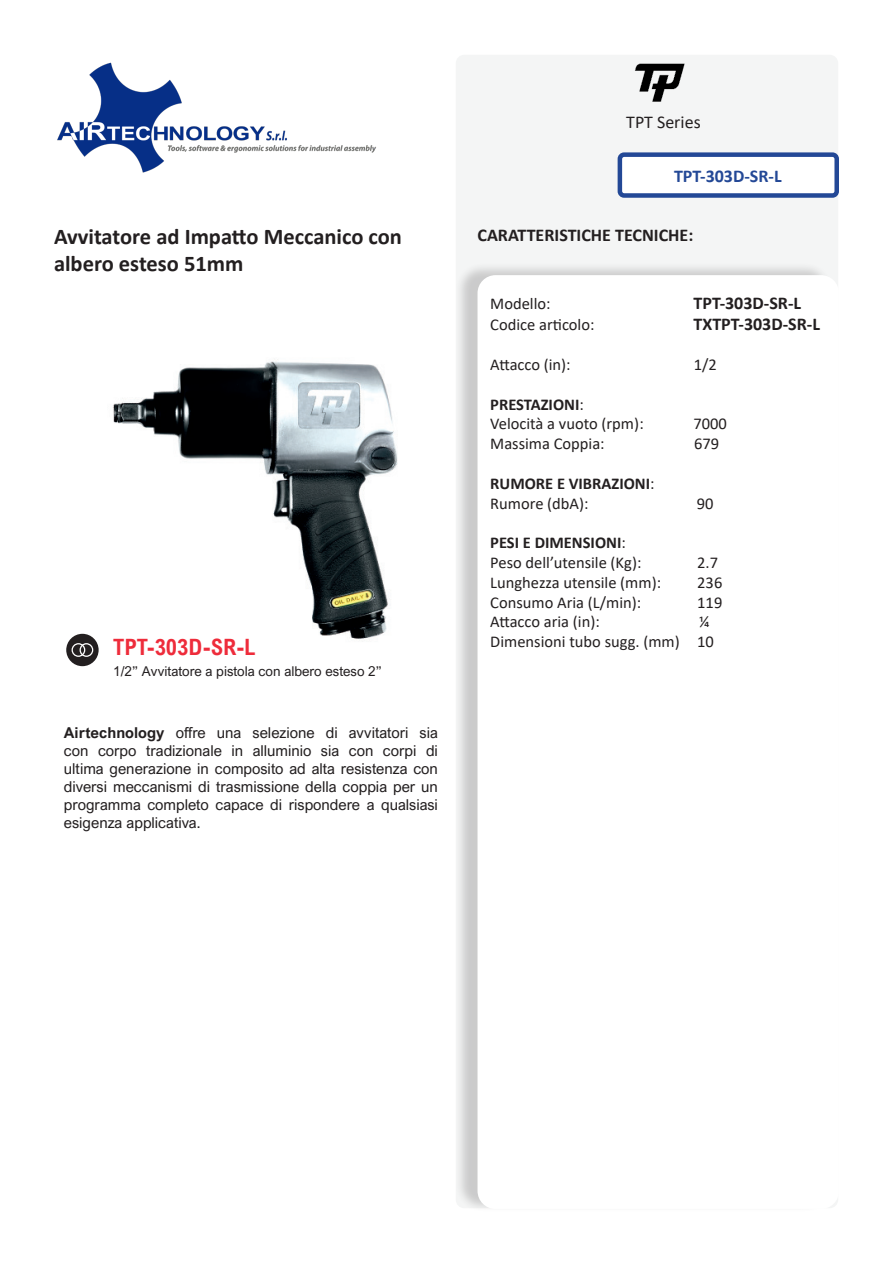
<style>
.page{position:relative;width:893px;height:1263px;background:#fff}
.page>*{position:absolute;margin:0;border:0;box-sizing:border-box;transform-origin:0 0}
.t1{font:700 22.5px/27px "Calibri";color:#231f20}
.t2{font:700 22.5px "Arial Nova Cond";color:#ee2c3b}
.t3{font:700 18px "Calibri";color:#231f20}
.t4{font:700 18px "Calibri";color:#234896}
.t5{font:18px "Calibri";color:#231f20}
.t6{font:16.5px/19.8px "Calibri";color:#231f20}
.t7{font:700 16.5px/19.8px "Calibri";color:#231f20}
.t8{font:15px/18px "Arial Nova";color:#231f20;text-align:justify}
.t9{font:13.5px "Arial Nova";color:#231f20}
.s1{font-weight:700}
.s2{font-weight:400}
</style>
<div class="page">
<img style="left:57px;top:62px;width:319px;height:111px">
<div style="left:456px;top:55px;width:382px;height:1153px;background:#f4f5f5;border-radius:9px"></div>
<div style="left:620px;top:155px;width:217px;height:40px;background:#fff;border-radius:4px"></div>
<div style="left:618px;top:152px;width:221px;height:46px;border:4px solid #234896;border-radius:4px"></div>
<div style="left:455px;top:262px;width:378px;height:951px;background:#231f20;opacity:.2"></div>
<div style="left:477px;top:275px;width:362px;height:934px;background:#fff;border-radius:18px"></div>
<img style="left:635px;top:63px;width:50px;height:39px">
<img style="left:113px;top:361px;width:285px;height:278px">
<svg style="left:66px;top:634px;width:33px;height:32px"></svg>
<div style="left:80px;top:643px;width:13px;height:14px;border:1px solid #fff;border-radius:50%"></div>
<div style="left:72px;top:643px;width:13px;height:14px;border:1px solid #fff;border-radius:50%"></div>
<p class="t5" style="left:626px;top:109px;width:76px">TPT Series</p>
<p class="t4" style="left:674px;top:163px;width:109px">TPT-303D-SR-L</p>
<h1 class="t1" style="left:54px;top:223px;width:350px">Avvitatore ad Impatto Meccanico con albero esteso 51mm</h1>
<p class="t3" style="left:477px;top:222px;width:217px">CARATTERISTICHE TECNICHE:</p>
<p class="t6" style="left:490px;top:293px;width:62px">Modello:</p>
<p class="t3" style="left:693px;top:290px;width:109px">TPT-303D-SR-L</p>
<p class="t6" style="left:490px;top:315px;width:106px">Codice articolo:</p>
<p class="t3" style="left:693px;top:312px;width:128px">TXTPT-303D-SR-L</p>
<p class="t6" style="left:490px;top:354px;width:82px">Attacco (in):</p>
<p class="t6" style="left:694px;top:354px;width:25px">1/2</p>
<p class="t6" style="left:490px;top:394px;width:155px"><span class="s1">PRESTAZIONI</span>:<br>Velocità a vuoto (rpm):</p>
<p class="t6" style="left:693px;top:414px;width:35px">7000</p>
<p class="t6" style="left:490px;top:433px;width:116px">Massima Coppia:</p>
<p class="t6" style="left:694px;top:433px;width:27px">679</p>
<p class="t7" style="left:490px;top:473px;width:166px">RUMORE E VIBRAZIONI<span class="s2">:<br>Rumore (dbA):</span></p>
<p class="t6" style="left:697px;top:493px;width:18px">90</p>
<h1 class="t2" style="left:113px;top:633px;width:144px">TPT-303D-SR-L</h1>
<p class="t9" style="left:113px;top:664px;width:270px">1/2” Avvitatore a pistola con albero esteso 2”</p>
<p class="t8" style="left:64px;top:724px;width:376px"><span class="s1">Airtechnology</span> offre una selezione di avvitatori sia con corpo tradizionale in alluminio sia con corpi di ultima generazione in composito ad alta resistenza con diversi meccanismi di trasmissione della coppia per un programma completo capace di rispondere a qualsiasi esigenza applicativa.</p>
<p class="t6" style="left:490px;top:532px;width:153px"><span class="s1">PESI E DIMENSIONI</span>:<br>Peso dell’utensile (Kg):</p>
<p class="t6" style="left:697px;top:552px;width:22px">2.7</p>
<p class="t6" style="left:490px;top:572px;width:172px">Lunghezza utensile (mm):</p>
<p class="t6" style="left:697px;top:572px;width:27px">236</p>
<p class="t6" style="left:490px;top:592px;width:152px">Consumo Aria (L/min):</p>
<p class="t6" style="left:697px;top:592px;width:27px">119</p>
<p class="t6" style="left:490px;top:612px;width:111px">Attacco aria (in):</p>
<p class="t6" style="left:490px;top:612px;width:225px;text-align:right">¼<br>Dimensioni tubo sugg. (mm) 10</p>
</div>
